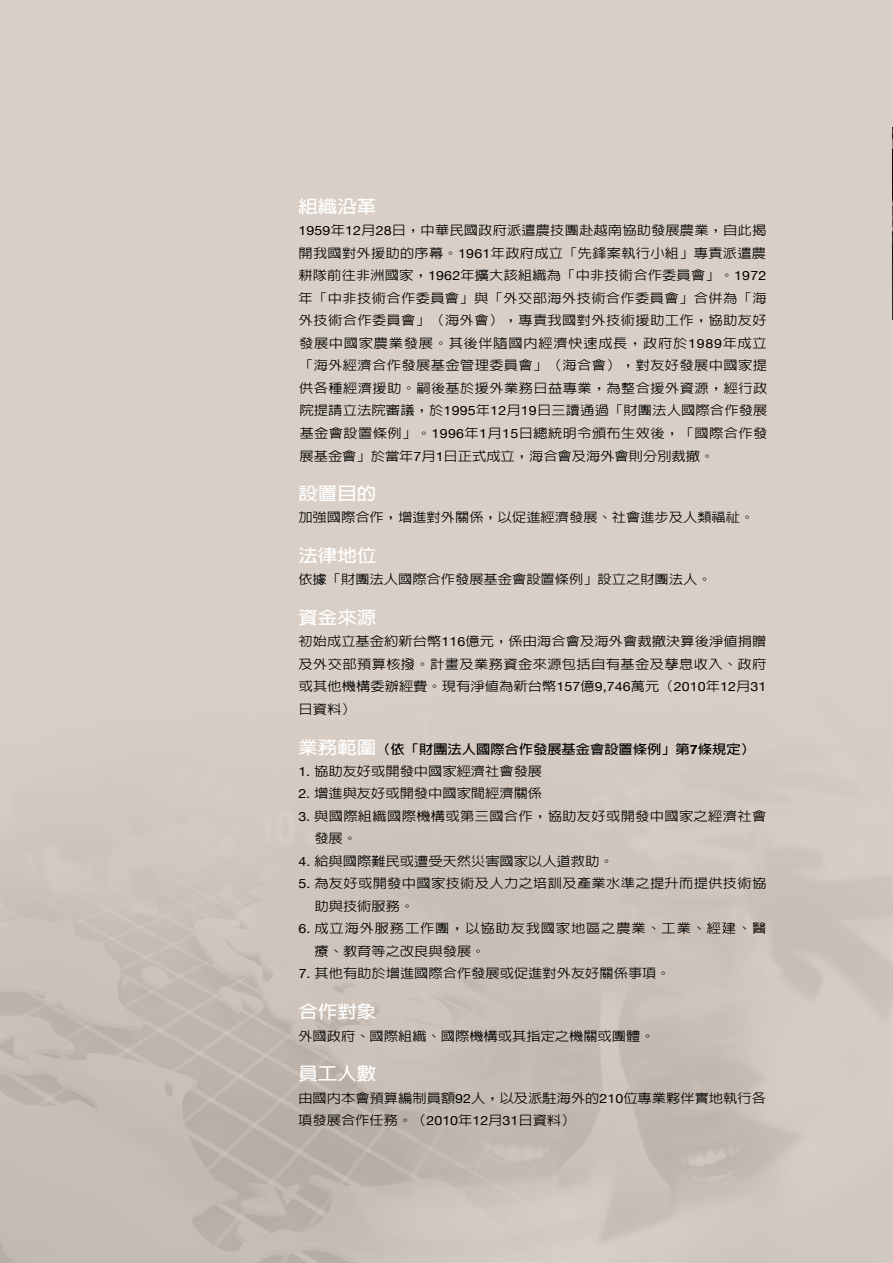
<style>
.page{position:relative;width:893px;height:1263px;background:#fff}
.page>*{position:absolute;margin:0;border:0;box-sizing:border-box;transform-origin:0 0}
.t1{font:700 17.55px "AR Hei B5";color:#fff;scale:1.11 1}
.t2{font:500 12.9px/22.6px "AR Hei B5";color:#000;text-align:justify;scale:1.11 1}
.t3{font:500 12.9px/22.5px "AR Hei B5";letter-spacing:.025em;color:#000;scale:1.11 1}
.t4{font:500 12.9px/22.5px "AR Hei B5";letter-spacing:.06em;color:#000;scale:1.11 1}
.t5{font:700 12.9px "AR Hei B5";color:#000;scale:1.11 1}
.s1{font-family:"Helvetica Neue";font-weight:400}
.s2{font-size:17.55px;color:#fff}
.s3{font-family:"Helvetica Neue"}
</style>
<div class="page">
<div style="left:0;top:0;width:893px;height:1263px;background:linear-gradient(to bottom,#dfd4cb,#c9beb5)"></div>
<img style="left:892px;top:128px;width:1px;height:192px">
<h1 class="t1" style="left:298px;top:197px;width:72px">組織沿革</h1>
<p class="t2" style="left:298px;top:219px;width:424px"><span class="s1">1959</span>年<span class="s1">12</span>月<span class="s1">28</span>日，中華民國政府派遣農技團赴越南協助發展農業，自此揭開我國對外援助的序幕。<span class="s1">1961</span>年政府成立「先鋒案執行小組」專責派遣農耕隊前往非洲國家，<span class="s1">1962</span>年擴大該組織為「中非技術合作委員會」。<span class="s1">1972</span>年「中非技術合作委員會」與「外交部海外技術合作委員會」合併為「海外技術合作委員會」（海外會），專責我國對外技術援助工作，協助友好發展中國家農業發展。其後伴隨國內經濟快速成長，政府於<span class="s1">1989</span>年成立「海外經濟合作發展基金管理委員會」（海合會），對友好發展中國家提供各種經濟援助。嗣後基於援外業務日益專業，為整合援外資源，經行政院提請立法院審議，於<span class="s1">1995</span>年<span class="s1">12</span>月<span class="s1">19</span>日三讀通過「財團法人國際合作發展基金會設置條例」。<span class="s1">1996</span>年<span class="s1">1</span>月<span class="s1">15</span>日總統明令頒布生效後，「國際合作發展基金會」於當年<span class="s1">7</span>月<span class="s1">1</span>日正式成立，海合會及海外會則分別裁撤。</p>
<h1 class="t1" style="left:298px;top:484px;width:72px">設置目的</h1>
<p class="t2" style="left:298px;top:506px;width:412px">加強國際合作，增進對外關係，以促進經濟發展、社會進步及人類福祉。</p>
<h1 class="t1" style="left:298px;top:546px;width:72px">法律地位</h1>
<p class="t2" style="left:298px;top:568px;width:374px">依據「財團法人國際合作發展基金會設置條例」設立之財團法人。</p>
<h1 class="t1" style="left:298px;top:608px;width:72px">資金來源</h1>
<p class="t2" style="left:298px;top:630px;width:423px">初始成立基金約新台幣<span class="s1">116</span>億元，係由海合會及海外會裁撤決算後淨值捐贈及外交部預算核撥。計畫及業務資金來源包括自有基金及孳息收入、政府或其他機構委辦經費。現有淨值為新台幣<span class="s1">157</span>億<span class="s1">9,746</span>萬元（<span class="s1">2010</span>年<span class="s1">12</span>月<span class="s1">31</span>日資料）</p>
<p class="t5" style="left:298px;top:742px;width:413px"><span class="s2">業務範圍</span>（依「財團法人國際合作發展基金會設置條例」第<span class="s3">7</span>條規定）</p>
<p class="t2" style="left:298px;top:760px;width:221px"><span class="s1">1.</span> 協助友好或開發中國家經濟社會發展</p>
<p class="t2" style="left:298px;top:782px;width:221px"><span class="s1">2.</span> 增進與友好或開發中國家間經濟關係</p>
<p class="t3" style="left:314px;top:805px;width:409px;text-indent:-16px"><span class="s1">3.</span> 與國際組織國際機構或第三國合作，協助友好或開發中國家之經濟社會發展。</p>
<p class="t2" style="left:298px;top:850px;width:285px"><span class="s1">4.</span> 給與國際難民或遭受天然災害國家以人道救助。</p>
<p class="t3" style="left:314px;top:872px;width:409px;text-indent:-16px"><span class="s1">5.</span> 為友好或開發中國家技術及人力之培訓及產業水準之提升而提供技術協助與技術服務。</p>
<p class="t4" style="left:314px;top:917px;width:409px;text-indent:-16px"><span class="s1">6.</span> 成立海外服務工作團，以協助友我國家地區之農業、工業、經建、醫療、教育等之改良與發展。</p>
<p class="t2" style="left:299px;top:962px;width:336px"><span class="s1">7.</span> 其他有助於增進國際合作發展或促進對外友好關係事項。</p>
<h1 class="t1" style="left:298px;top:1002px;width:72px">合作對象</h1>
<p class="t2" style="left:298px;top:1024px;width:322px">外國政府、國際組織、國際機構或其指定之機關或團體。</p>
<h1 class="t1" style="left:298px;top:1064px;width:72px">員工人數</h1>
<p class="t2" style="left:298px;top:1086px;width:423px">由國內本會預算編制員額<span class="s1">92</span>人，以及派駐海外的<span class="s1">210</span>位專業夥伴實地執行各項發展合作任務。（<span class="s1">2010</span>年<span class="s1">12</span>月<span class="s1">31</span>日資料）</p>
</div>
